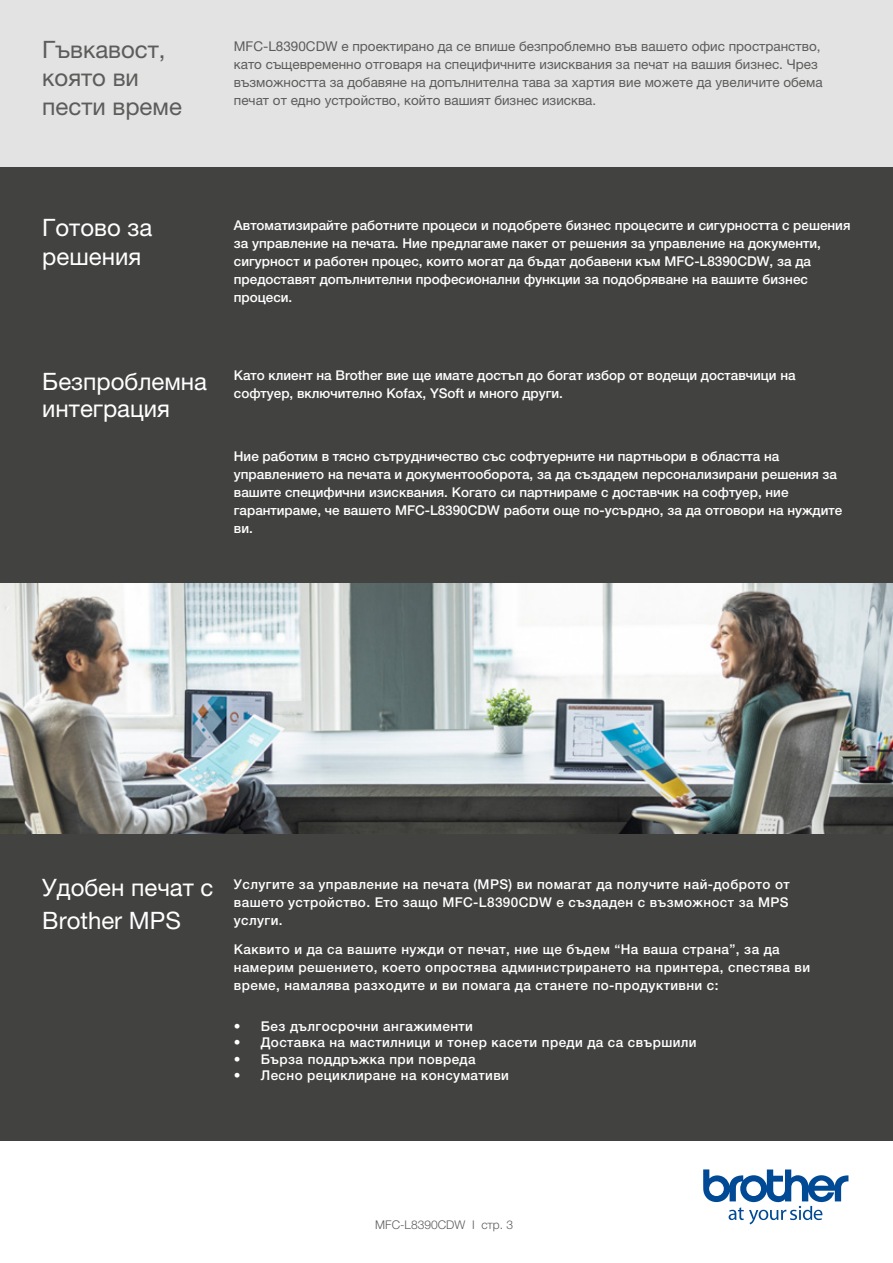
<style>
.page{position:relative;width:893px;height:1263px;background:#fff}
.page>*{position:absolute;margin:0;border:0;box-sizing:border-box;transform-origin:0 0}
.t1{font:24px/33px "Helvetica Neue LTW1 G";color:#fff}
.t2{font:24px/28.5px "Helvetica Neue LTW1 G";color:#5c5c5b}
.t3{font:500 13.5px/18px "Helvetica Neue LTW1 G";color:#fff}
.t4{font:500 13.5px/18px "Helvetica Neue LTW1 G";letter-spacing:.03em;color:#fff}
.t5{font:13.5px/18px "Helvetica Neue LTW1 G";color:#5c5c5b}
.t6{font:300 12px "Helvetica Neue LTW1 G";color:#5c5c5b}
</style>
<div class="page">
<div style="left:0;top:167px;width:893px;height:974px;background:#424241"></div>
<svg style="left:703px;top:1169px;width:145px;height:55px"></svg>
<div style="left:0;top:0;width:893px;height:167px;background:#e3e3e3"></div>
<img style="left:0;top:584px;width:893px;height:250px">
<h1 class="t2" style="left:42px;top:35px;width:141px">Гъвкавост, която ви пести време</h1>
<p class="t5" style="left:234px;top:37px;width:590px">MFC-L8390CDW е проектирано да се впише безпроблемно във вашето офис пространство, като същевременно отговаря на специфичните изисквания за печат на вашия бизнес. Чрез възможността за добавяне на допълнителна тава за хартия вие можете да увеличите обема печат от едно устройство, който вашият бизнес изисква.</p>
<h1 class="t1" style="left:42px;top:213px;width:112px;line-height:28.5px">Готово за решения</h1>
<h1 class="t1" style="left:42px;top:368px;width:166px;line-height:27px">Безпроблемна интеграция</h1>
<p class="t3" style="left:234px;top:216px;width:618px">Автоматизирайте работните процеси и подобрете бизнес процесите и сигурността с решения за управление на печата. Ние предлагаме пакет от решения за управление на документи, сигурност и работен процес, които могат да бъдат добавени към MFC-L8390CDW, за да предоставят допълнителни професионални функции за подобряване на вашите бизнес процеси.</p>
<p class="t3" style="left:234px;top:366px;width:563px">Като клиент на Brother вие ще имате достъп до богат избор от водещи доставчици на софтуер, включително Kofax, YSoft и много други.</p>
<p class="t3" style="left:234px;top:447px;width:610px">Ние работим в тясно сътрудничество със софтуерните ни партньори в областта на управлението на печата и документооборота, за да създадем персонализирани решения за вашите специфични изисквания. Когато си партнираме с доставчик на софтуер, ние гарантираме, че вашето MFC-L8390CDW работи още по-усърдно, за да отговори на нуждите ви.</p>
<h1 class="t1" style="left:42px;top:870px;width:173px">Удобен печат с<br>Brother MPS</h1>
<p class="t3" style="left:234px;top:875px;width:557px;text-align:justify">Услугите за управление на печата (MPS) ви помагат да получите най-доброто от вашето устройство. Ето защо MFC-L8390CDW е създаден с възможност за MPS услуги.</p>
<p class="t4" style="left:234px;top:940px;width:578px">Каквито и да са вашите нужди от печат, ние ще бъдем “На ваша страна”, за да намерим решението, което опростява администрирането на принтера, спестява ви време, намалява разходите и ви помага да станете по-продуктивни с:</p>
<p class="t4" style="left:234px;top:1017px;width:241px">• Без дългосрочни ангажименти</p>
<p class="t4" style="left:234px;top:1034px;width:464px">• Доставка на мастилници и тонер касети преди да са свършили</p>
<p class="t4" style="left:234px;top:1050px;width:243px">• Бърза поддръжка при повреда</p>
<p class="t4" style="left:234px;top:1066px;width:277px">• Лесно рециклиране на консумативи</p>
<p class="t6" style="left:375px;top:1217px;width:139px">MFC-L8390CDW I стр. 3</p>
</div>
